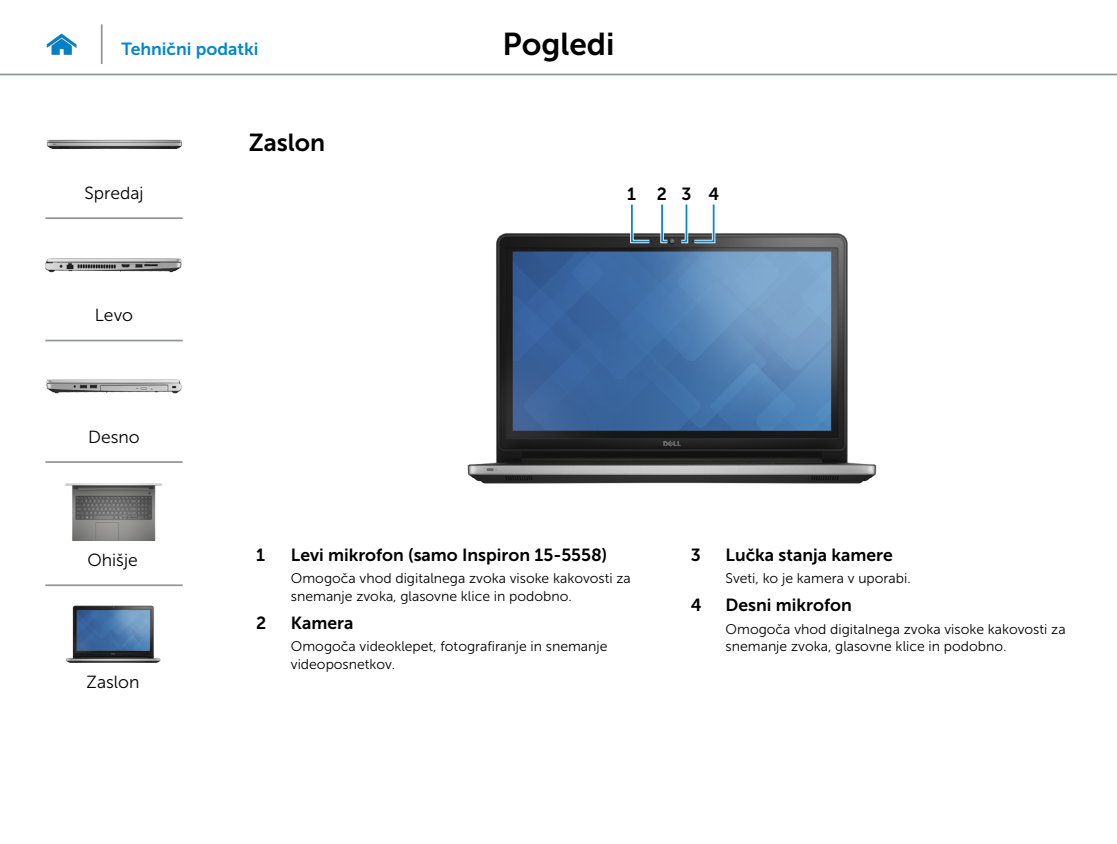
<style>
.page{position:relative;width:1117px;height:844px;background:#fff}
.page>*{position:absolute;margin:0;border:0;box-sizing:border-box;transform-origin:0 0}
.t1{font:31.5px "Museo Sans For Dell 700";color:#000}
.Head2{font:24.5px "Museo Sans For Dell 700";color:#000}
.Callout_Head{font:17.5px "Museo Sans For Dell 700";color:#000}
.t2{font:17.5px "Museo Sans For Dell 300";color:#000}
.t3{font:17.5px "Museo Sans For Dell 700";color:#0087cc}
.Callout-L{font:17.5px "Museo Sans For Dell 700";color:#000}
.Callout_description{font:14px/17.5px "Museo Sans For Dell 300";color:#000}
</style>
<div class="page">
<hr style="left:0;top:74px;width:1116px;height:1px;background:#939598">
<img style="left:46px;top:33px;width:31px;height:23px">
<img style="left:467px;top:233px;width:410px;height:251px">
<svg style="left:677px;top:204px;width:40px;height:41px"></svg>
<svg style="left:658px;top:204px;width:12px;height:41px"></svg>
<svg style="left:628px;top:204px;width:24px;height:41px"></svg>
<hr style="left:101px;top:24px;width:2px;height:40px;background:#939598">
<img style="left:46px;top:139px;width:136px;height:10px">
<img style="left:45px;top:258px;width:137px;height:15px">
<img style="left:46px;top:379px;width:136px;height:15px">
<img style="left:64px;top:483px;width:99px;height:57px">
<img style="left:66px;top:605px;width:95px;height:57px">
<hr style="left:45px;top:217px;width:138px;height:2px;background:#939598">
<hr style="left:45px;top:339px;width:138px;height:2px;background:#939598">
<hr style="left:45px;top:461px;width:138px;height:2px;background:#939598">
<hr style="left:45px;top:584px;width:138px;height:2px;background:#939598">
<p class="t3" style="left:122px;top:39px;width:138px">Tehnični podatki</p>
<h1 class="t1" style="left:502px;top:26px;width:114px">Pogledi</h1>
<p class="t2" style="left:84px;top:183px;width:60px">Spredaj</p>
<p class="t2" style="left:95px;top:305px;width:40px">Levo</p>
<p class="t2" style="left:88px;top:428px;width:53px">Desno</p>
<p class="t2" style="left:87px;top:550px;width:52px">Ohišje</p>
<p class="t2" style="left:87px;top:672px;width:54px">Zaslon</p>
<p class="Head2" style="left:249px;top:128px;width:78px">Zaslon</p>
<p class="Callout-L" style="left:627px;top:184px;width:10px">1</p>
<p class="Callout-L" style="left:656px;top:184px;width:12px">2</p>
<p class="Callout-L" style="left:681px;top:184px;width:12px">3</p>
<p class="Callout-L" style="left:708px;top:184px;width:12px">4</p>
<p class="Callout_Head" style="left:256px;top:544px;width:10px">1</p>
<p class="Callout_Head" style="left:291px;top:544px;width:318px">Levi mikrofon (samo Inspiron 15-5558)</p>
<p class="Callout_description" style="left:291px;top:569px;width:341px">Omogoča vhod digitalnega zvoka visoke kakovosti za snemanje zvoka, glasovne klice in podobno.</p>
<p class="Callout_Head" style="left:256px;top:612px;width:12px">2</p>
<p class="Callout_Head" style="left:291px;top:612px;width:64px">Kamera</p>
<p class="Callout_description" style="left:291px;top:637px;width:318px">Omogoča videoklepet, fotografiranje in snemanje videoposnetkov.</p>
<p class="Callout_Head" style="left:690px;top:544px;width:12px">3</p>
<p class="Callout_Head" style="left:725px;top:544px;width:168px">Lučka stanja kamere</p>
<p class="Callout_description" style="left:725px;top:569px;width:187px">Sveti, ko je kamera v uporabi.</p>
<p class="Callout_Head" style="left:690px;top:595px;width:12px">4</p>
<p class="Callout_Head" style="left:725px;top:595px;width:128px">Desni mikrofon</p>
<p class="Callout_description" style="left:725px;top:620px;width:341px">Omogoča vhod digitalnega zvoka visoke kakovosti za snemanje zvoka, glasovne klice in podobno.</p>
</div>
